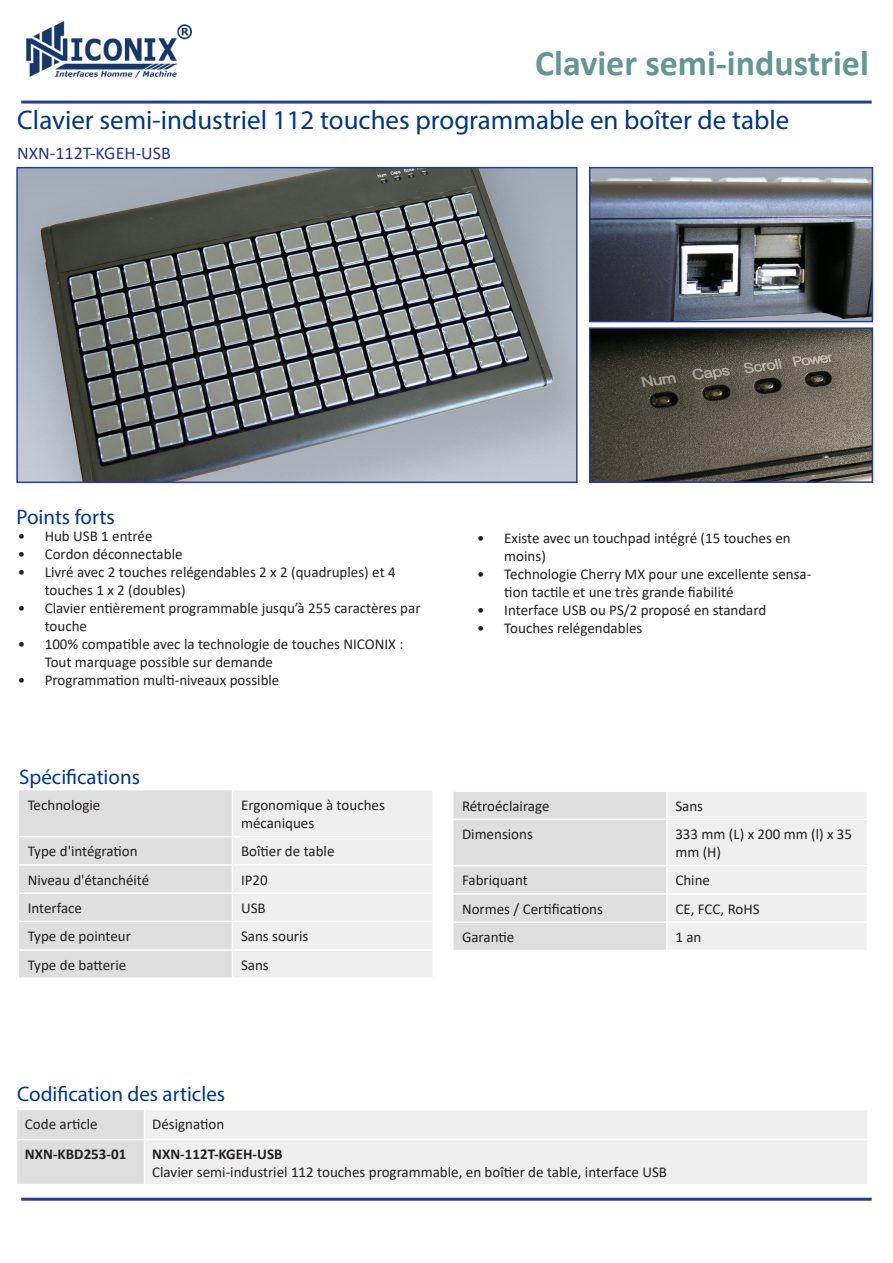
<style>
.page{position:relative;width:893px;height:1263px;background:#fff}
.page>*{position:absolute;margin:0;border:0;box-sizing:border-box;transform-origin:0 0}
.t1{font:700 36px "Calibri";color:#649696}
.t2{font:27px "Myriad Pro";color:#003880}
.t3{font:21px "Myriad Pro";color:#003783}
.t4{font:18px "Calibri";color:#26367f}
.t5{font:15px/18px "Calibri";color:#231f20}
.t6{font:700 15px "Calibri";color:#231f20}
</style>
<div class="page">
<hr style="left:21px;top:1198px;width:851px;height:3px;background:#253f8e">
<hr style="left:21px;top:101px;width:851px;height:3px;background:#253f8e">
<img style="left:25px;top:21px;width:166px;height:57px">
<img style="left:592px;top:170px;width:278px;height:149px">
<div style="left:589px;top:167px;width:284px;height:155px;border:2px solid #253f8e"></div>
<img style="left:592px;top:330px;width:278px;height:150px">
<div style="left:589px;top:327px;width:284px;height:156px;border:2px solid #253f8e"></div>
<div style="left:145px;top:1110px;width:722px;height:74px;background:#efefef"></div>
<div style="left:17px;top:1110px;width:127px;height:74px;background:#dedede"></div>
<hr style="left:17px;top:1139px;width:128px;height:1px;background:#fff">
<hr style="left:145px;top:1139px;width:722px;height:1px;background:#fff">
<svg style="left:19px;top:790px;width:413px;height:188px"></svg>
<hr style="left:233px;top:921px;width:199px;height:1px;background:#fff">
<hr style="left:233px;top:949px;width:199px;height:2px;background:#fff">
<hr style="left:233px;top:977px;width:199px;height:2px;background:#fff">
<svg style="left:453px;top:792px;width:414px;height:158px"></svg>
<hr style="left:453px;top:819px;width:214px;height:1px;background:#fff">
<hr style="left:666px;top:792px;width:2px;height:27px;background:#fff">
<hr style="left:666px;top:820px;width:2px;height:45px;background:#fff">
<hr style="left:666px;top:866px;width:2px;height:27px;background:#fff">
<hr style="left:666px;top:895px;width:2px;height:26px;background:#fff">
<hr style="left:666px;top:923px;width:2px;height:27px;background:#fff">
<hr style="left:667px;top:819px;width:200px;height:1px;background:#fff">
<hr style="left:453px;top:865px;width:214px;height:1px;background:#fff">
<hr style="left:453px;top:893px;width:214px;height:2px;background:#fff">
<hr style="left:453px;top:921px;width:214px;height:2px;background:#fff">
<hr style="left:667px;top:865px;width:200px;height:1px;background:#fff">
<hr style="left:667px;top:893px;width:200px;height:2px;background:#fff">
<hr style="left:667px;top:921px;width:200px;height:2px;background:#fff">
<img style="left:19px;top:170px;width:556px;height:310px">
<div style="left:16px;top:167px;width:562px;height:316px;border:2px solid #253f8e"></div>
<p class="t1" style="left:535px;top:38px;width:335px">Clavier semi-industriel</p>
<p class="t2" style="left:17px;top:103px;width:773px">Clavier semi-industriel 112 touches programmable en boîter de table</p>
<p class="t4" style="left:17px;top:140px;width:155px">NXN-112T-KGEH-USB</p>
<p class="t3" style="left:16px;top:503px;width:100px">Points forts</p>
<p class="t5" style="left:18px;top:527px;width:136px">• Hub USB 1 entrée</p>
<p class="t5" style="left:18px;top:545px;width:166px">• Cordon déconnectable</p>
<p class="t5" style="left:45px;top:563px;width:352px;text-indent:-27px">• Livré avec 2 touches relégendables 2 x 2 (quadruples) et 4 touches 1 x 2 (doubles)</p>
<p class="t5" style="left:45px;top:599px;width:377px;text-indent:-27px">• Clavier entièrement programmable jusqu’à 255 caractères par touche</p>
<p class="t5" style="left:45px;top:635px;width:360px;text-indent:-27px">• 100% compatible avec la technologie de touches NICONIX :<br>Tout marquage possible sur demande</p>
<p class="t5" style="left:18px;top:671px;width:263px">• Programmation multi-niveaux possible</p>
<p class="t3" style="left:19px;top:764px;width:122px">Spécifications</p>
<p class="t5" style="left:28px;top:796px;width:74px">Technologie</p>
<p class="t5" style="left:241px;top:796px;width:145px">Ergonomique à touches</p>
<p class="t5" style="left:241px;top:814px;width:75px">mécaniques</p>
<p class="t5" style="left:28px;top:842px;width:112px">Type d'intégration</p>
<p class="t5" style="left:241px;top:842px;width:95px">Boîtier de table</p>
<p class="t5" style="left:28px;top:870px;width:123px">Niveau d'étanchéité</p>
<p class="t5" style="left:241px;top:870px;width:28px">IP20</p>
<p class="t5" style="left:28px;top:898px;width:56px">Interface</p>
<p class="t5" style="left:241px;top:898px;width:26px">USB</p>
<p class="t5" style="left:28px;top:927px;width:105px">Type de pointeur</p>
<p class="t5" style="left:241px;top:927px;width:69px">Sans souris</p>
<p class="t5" style="left:28px;top:955px;width:100px">Type de batterie</p>
<p class="t5" style="left:241px;top:955px;width:29px">Sans</p>
<p class="t5" style="left:504px;top:529px;width:288px;text-indent:-27px">• Existe avec un touchpad intégré (15 touches en moins)</p>
<p class="t5" style="left:504px;top:565px;width:308px;text-indent:-27px">• Technologie Cherry MX pour une excellente sensa&shy;tion tactile et une très grande fiabilité</p>
<p class="t5" style="left:477px;top:601px;width:291px">• Interface USB ou PS/2 proposé en standard</p>
<p class="t5" style="left:477px;top:619px;width:167px">• Touches relégendables</p>
<p class="t5" style="left:462px;top:796px;width:89px">Rétroéclairage</p>
<p class="t5" style="left:675px;top:796px;width:29px">Sans</p>
<p class="t5" style="left:462px;top:825px;width:72px">Dimensions</p>
<p class="t5" style="left:675px;top:825px;width:178px">333 mm (L) x 200 mm (l) x 35 mm (H)</p>
<p class="t5" style="left:462px;top:871px;width:67px">Fabriquant</p>
<p class="t5" style="left:675px;top:871px;width:36px">Chine</p>
<p class="t5" style="left:462px;top:899px;width:142px">Normes / Certifications</p>
<p class="t5" style="left:675px;top:899px;width:86px">CE, FCC, RoHS</p>
<p class="t5" style="left:462px;top:927px;width:54px">Garantie</p>
<p class="t5" style="left:675px;top:927px;width:28px">1 an</p>
<p class="t3" style="left:17px;top:1081px;width:209px">Codification des articles</p>
<p class="t5" style="left:25px;top:1115px;width:74px">Code article</p>
<p class="t5" style="left:152px;top:1115px;width:74px">Désignation</p>
<p class="t6" style="left:25px;top:1143px;width:103px">NXN-KBD253-01</p>
<p class="t6" style="left:152px;top:1143px;width:132px">NXN-112T-KGEH-USB</p>
<p class="t5" style="left:152px;top:1162px;width:516px">Clavier semi-industriel 112 touches programmable, en boîtier de table, interface USB</p>
</div>
